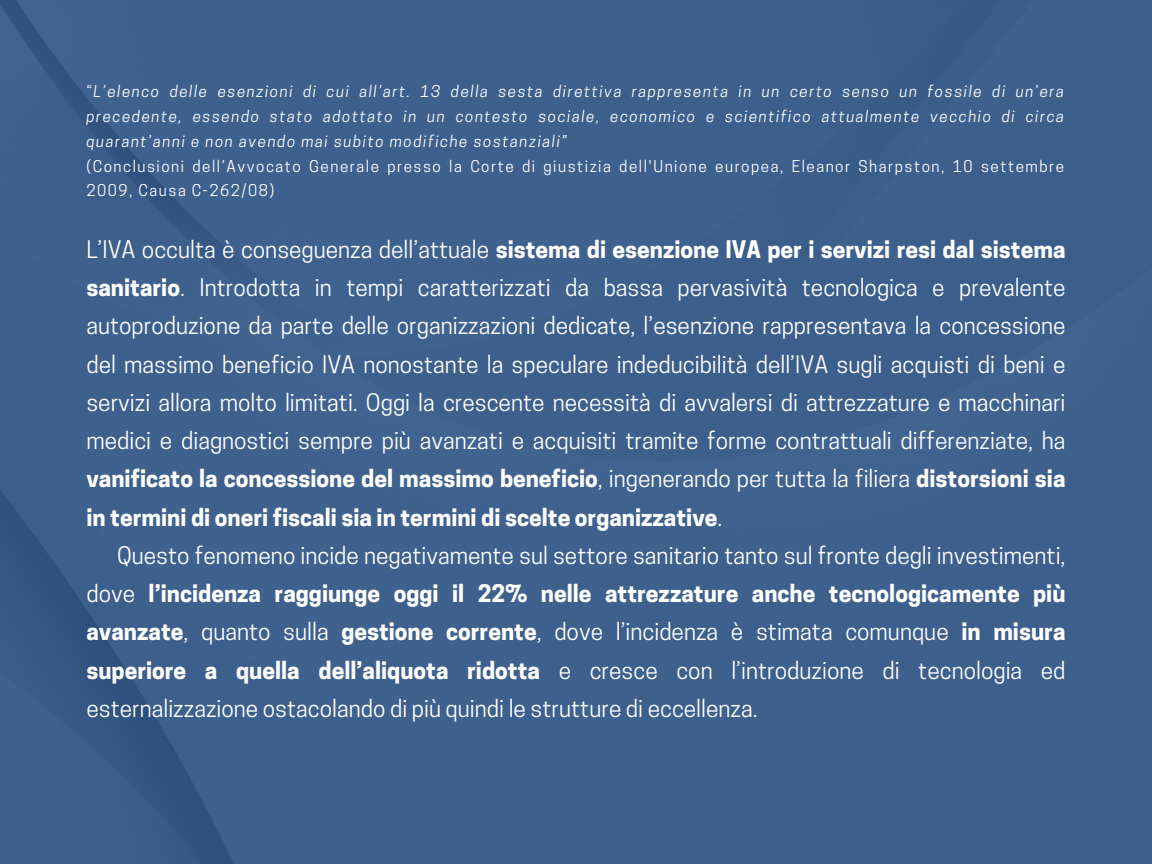
<style>
.page{position:relative;width:1152px;height:864px;background:#3e608d}
.page>*{position:absolute;margin:0;border:0;box-sizing:border-box;transform-origin:0 0}
.t1{font:22.8px/38.2px "Cooper Hewitt";color:#fff;text-align:justify}
.t2{font:italic 15.3px/24.8px "Cooper Hewitt";letter-spacing:.1em;color:#fff;text-align:justify}
.t3{font:15.3px/24.8px "Cooper Hewitt";letter-spacing:.1em;color:#fff}
.s1{font-style:normal}
.s2{font-weight:700}
</style>
<div class="page">
<p class="t2" style="left:86px;top:81px;width:979px"><span class="s1">“</span>L’elenco delle esenzioni di cui all’art. 13 della sesta direttiva rappresenta in un certo senso un fossile di un’era precedente, essendo stato adottato in un contesto sociale, economico e scientifico attualmente vecchio di circa quarant’anni e non avendo mai subito modifiche sostanziali”</p>
<p class="t3" style="left:86px;top:155px;width:979px">(Conclusioni dell’Avvocato Generale presso la Corte di giustizia dell'Unione europea, Eleanor Sharpston, 10 settembre<br>2009, Causa C-262/08)</p>
<p class="t1" style="left:86px;top:233px;width:981px">L’IVA occulta è conseguenza dell’attuale <span class="s2">sistema di esenzione IVA per i servizi resi dal sistema sanitario</span>. Introdotta in tempi caratterizzati da bassa pervasività tecnologica e prevalente autoproduzione da parte delle organizzazioni dedicate, l’esenzione rappresentava la concessione del massimo beneficio IVA nonostante la speculare indeducibilità dell’IVA sugli acquisti di beni e servizi allora molto limitati. Oggi la crescente necessità di avvalersi di attrezzature e macchinari medici e diagnostici sempre più avanzati e acquisiti tramite forme contrattuali differenziate, ha <span class="s2">vanificato la concessione del massimo beneficio</span>, ingenerando per tutta la filiera <span class="s2">distorsioni sia in termini di oneri fiscali sia in termini di scelte organizzative</span>.</p>
<h1 class="t1" style="left:86px;top:539px;width:981px;text-align:left;text-indent:31px">Questo fenomeno incide negativamente sul settore sanitario tanto sul fronte degli investimenti, dove <span class="s2">l’incidenza raggiunge oggi il 22% nelle attrezzature anche tecnologicamente più avanzate</span>, quanto sulla <span class="s2">gestione corrente</span>, dove l’incidenza è stimata comunque <span class="s2">in misura superiore a quella dell’aliquota ridotta</span> e cresce con l’introduzione di tecnologia ed esternalizzazione ostacolando di più quindi le strutture di eccellenza.</h1>
</div>
